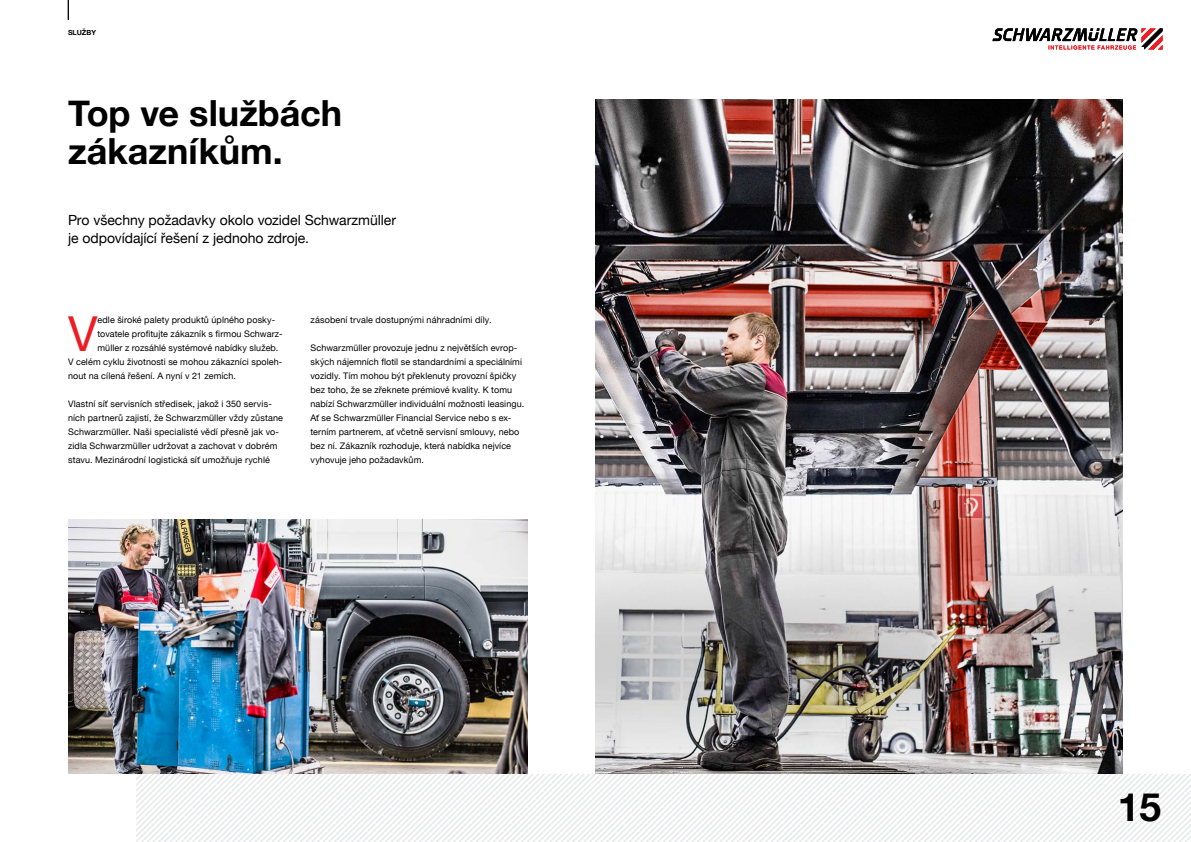
<style>
.page{position:relative;width:1191px;height:842px;background:#fff}
.page>*{position:absolute;margin:0;border:0;box-sizing:border-box;transform-origin:0 0}
.t1{font:48.2px "Helvetica Neue";color:#ed1d24}
.t2{font:700 39px "Helvetica Neue";color:#000}
.t3{font:700 36px/38px "Helvetica Neue";color:#000}
.t4{font:14px/18px "Helvetica Neue";letter-spacing:-.005em;color:#000}
.t5{font:9px/14px "Helvetica Neue";letter-spacing:.01em;color:#000}
.t6{font:700 7px "Helvetica Neue";color:#000}
</style>
<div class="page">
<div style="left:136px;top:774px;width:1055px;height:68px;background:#e9eaeb"></div>
<svg style="left:68px;top:0;width:1px;height:20px"></svg>
<svg style="left:992px;top:28px;width:170px;height:22px"></svg>
<img style="left:68px;top:519px;width:459px;height:255px">
<img style="left:595px;top:99px;width:528px;height:675px">
<p class="t6" style="left:68px;top:26px;width:30px">Služby</p>
<h3 class="t3" style="left:68px;top:92px;width:276px">Top ve službách zákazníkům.</h3>
<h3 class="t4" style="left:68px;top:210px;width:329px">Pro všechny požadavky okolo vozidel Schwarzmüller je odpovídající řešení z jednoho zdroje.</h3>
<h1 class="t1" style="left:68px;top:293px;width:31px">V</h1>
<p class="t5" style="left:97px;top:312px;width:179px">edle široké palety produktů úplného posky-</p>
<p class="t5" style="left:97px;top:326px;width:186px">tovatele profitujte zákazník s firmou Schwarz-</p>
<p class="t5" style="left:97px;top:340px;width:182px">müller z rozsáhlé systémové nabídky služeb.</p>
<p class="t5" style="left:68px;top:354px;width:216px">V celém cyklu životnosti se mohou zákazníci spoleh-</p>
<p class="t5" style="left:68px;top:368px;width:169px">nout na cílená řešení. A nyní v 21 zemích.</p>
<p class="t5" style="left:68px;top:396px;width:216px">Vlastní síť servisních středisek, jakož i 350 servis&shy;ních partnerů zajistí, že Schwarzmüller vždy zůstane Schwarzmüller. Naši specialisté vědí přesně jak vo&shy;zidla Schwarzmüller udržovat a zachovat v dobrém stavu. Mezinárodní logistická síť umožňuje rychlé</p>
<p class="t5" style="left:310px;top:312px;width:183px">zásobení trvale dostupnými náhradními díly.</p>
<p class="t5" style="left:310px;top:340px;width:215px">Schwarzmüller provozuje jednu z největších evrop&shy;ských nájemních flotil se standardními a speciálními vozidly. Tím mohou být překlenuty provozní špičky bez toho, že se zřeknete prémiové kvality. K tomu nabízí Schwarzmüller individuální možnosti leasingu.<br>Ať se Schwarzmüller Financial Service nebo s ex&shy;terním partnerem, ať včetně servisní smlouvy, nebo bez ní. Zákazník rozhoduje, která nabídka nejvíce vyhovuje jeho požadavkům.</p>
<h2 class="t2" style="left:1117px;top:772px;width:45px">15</h2>
</div>
